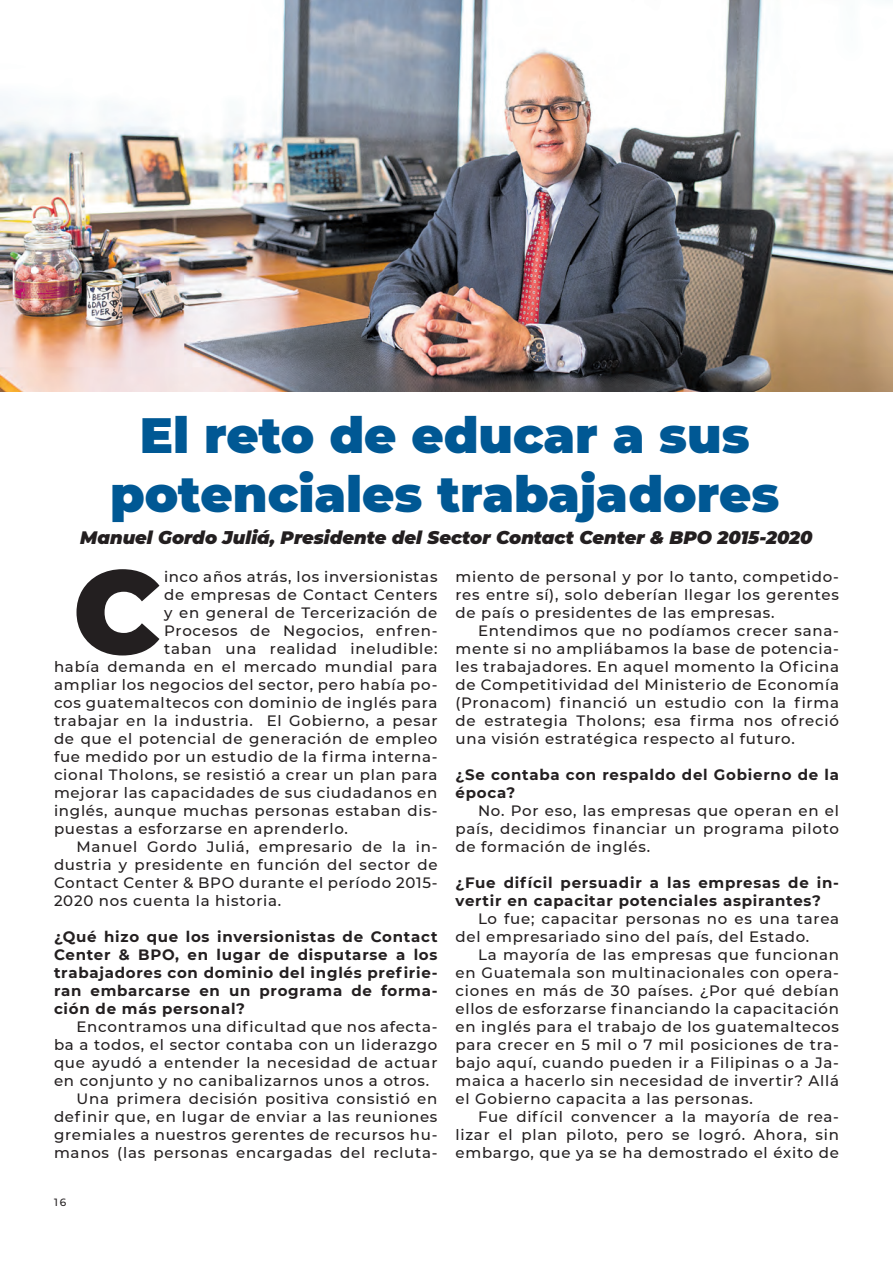
<style>
.page{position:relative;width:893px;height:1263px;background:#fff}
.page>*{position:absolute;margin:0;border:0;box-sizing:border-box;transform-origin:0 0}
.t1{font:900 117.9px "Montserrat";color:#231f20}
.t2{font:900 49.5px/59.4px "Montserrat";color:#005894;text-align:center}
.t3{font:italic 900 18px "Montserrat";color:#231f20}
.t4{font:500 15px/18px "Montserrat";letter-spacing:.05em;color:#231f20;text-align:justify}
.t5{font:700 15px/18px "Montserrat";letter-spacing:.05em;color:#231f20}
.t6{font:500 10.5px "Montserrat";color:#231f20}
</style>
<div class="page">
<img style="left:0;top:0;width:893px;height:392px">
<p class="t2" style="left:110px;top:403px;width:671px">El reto de educar a sus potenciales trabajadores</p>
<p class="t3" style="left:80px;top:524px;width:734px">Manuel Gordo Juliá, Presidente del Sector Contact Center &amp; BPO 2015-2020</p>
<p class="t1" style="left:73px;top:523px;width:89px">C</p>
<p class="t4" style="left:164px;top:567px;width:275px">inco años atrás, los inversionistas</p>
<p class="t4" style="left:164px;top:585px;width:275px">de empresas de Contact Centers</p>
<p class="t4" style="left:164px;top:603px;width:275px">y en general de Tercerización de</p>
<p class="t4" style="left:164px;top:621px;width:275px">Procesos de Negocios, enfren-</p>
<p class="t4" style="left:164px;top:639px;width:275px">taban una realidad ineludible:</p>
<p class="t4" style="left:54px;top:657px;width:385px">había demanda en el mercado mundial para</p>
<p class="t4" style="left:54px;top:675px;width:385px">ampliar los negocios del sector, pero había po-</p>
<p class="t4" style="left:54px;top:693px;width:385px">cos guatemaltecos con dominio de inglés para</p>
<p class="t4" style="left:54px;top:711px;width:385px">trabajar en la industria. El Gobierno, a pesar</p>
<p class="t4" style="left:54px;top:729px;width:385px">de que el potencial de generación de empleo</p>
<p class="t4" style="left:54px;top:747px;width:385px">fue medido por un estudio de la firma interna-</p>
<p class="t4" style="left:54px;top:765px;width:385px">cional Tholons, se resistió a crear un plan para</p>
<p class="t4" style="left:54px;top:783px;width:385px">mejorar las capacidades de sus ciudadanos en</p>
<p class="t4" style="left:54px;top:801px;width:385px">inglés, aunque muchas personas estaban dis-</p>
<p class="t4" style="left:54px;top:819px;width:295px">puestas a esforzarse en aprenderlo.</p>
<p class="t4" style="left:54px;top:837px;width:385px;text-indent:22px">Manuel Gordo Juliá, empresario de la in&shy;dustria y presidente en función del sector de Contact Center &amp; BPO durante el período 2015- 2020 nos cuenta la historia.</p>
<p class="t5" style="left:54px;top:926px;width:385px;text-align:justify">¿Qué hizo que los inversionistas de Contact Center &amp; BPO, en lugar de disputarse a los trabajadores con dominio del inglés prefirie&shy;ran embarcarse en un programa de forma&shy;ción de más personal?</p>
<p class="t4" style="left:54px;top:1017px;width:385px;text-indent:22px">Encontramos una dificultad que nos afecta&shy;ba a todos, el sector contaba con un liderazgo que ayudó a entender la necesidad de actuar en conjunto y no canibalizarnos unos a otros.</p>
<p class="t4" style="left:54px;top:1089px;width:385px;text-indent:22px">Una primera decisión positiva consistió en definir que, en lugar de enviar a las reuniones gremiales a nuestros gerentes de recursos hu&shy;manos (las personas encargadas del recluta-</p>
<p class="t6" style="left:54px;top:1195px;width:14px">16</p>
<p class="t4" style="left:455px;top:567px;width:385px">miento de personal y por lo tanto, competido&shy;res entre sí), solo deberían llegar los gerentes de país o presidentes de las empresas.</p>
<p class="t4" style="left:455px;top:621px;width:385px;text-indent:22px">Entendimos que no podíamos crecer sana&shy;mente si no ampliábamos la base de potencia&shy;les trabajadores. En aquel momento la Oficina de Competitividad del Ministerio de Economía (Pronacom) financió un estudio con la firma de estrategia Tholons; esa firma nos ofreció una visión estratégica respecto al futuro.</p>
<p class="t5" style="left:455px;top:764px;width:385px">¿Se contaba con respaldo del Gobierno de la época?</p>
<p class="t4" style="left:455px;top:801px;width:385px;text-indent:22px">No. Por eso, las empresas que operan en el país, decidimos financiar un programa piloto de formación de inglés.</p>
<p class="t5" style="left:455px;top:872px;width:385px">¿Fue difícil persuadir a las empresas de in&shy;vertir en capacitar potenciales aspirantes?</p>
<p class="t4" style="left:455px;top:909px;width:385px;text-indent:22px">Lo fue; capacitar personas no es una tarea del empresariado sino del país, del Estado.</p>
<p class="t4" style="left:455px;top:945px;width:385px;text-indent:23px">La mayoría de las empresas que funcionan en Guatemala son multinacionales con opera&shy;ciones en más de 30 países. ¿Por qué debían ellos de esforzarse financiando la capacitación en inglés para el trabajo de los guatemaltecos para crecer en 5 mil o 7 mil posiciones de tra&shy;bajo aquí, cuando pueden ir a Filipinas o a Ja&shy;maica a hacerlo sin necesidad de invertir? Allá el Gobierno capacita a las personas.</p>
<p class="t4" style="left:455px;top:1107px;width:385px;text-indent:22px">Fue difícil convencer a la mayoría de rea&shy;lizar el plan piloto, pero se logró. Ahora, sin embargo, que ya se ha demostrado el éxito de</p>
</div>
